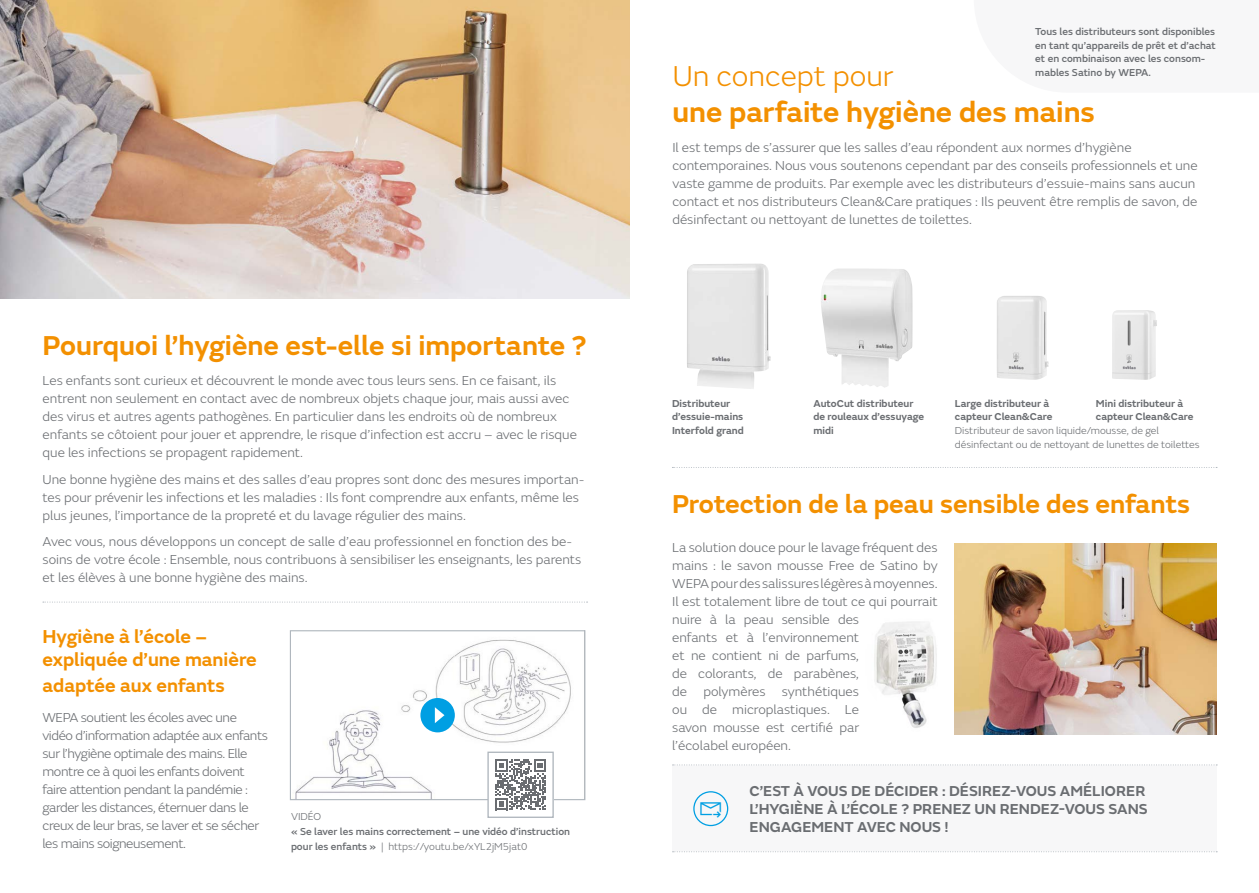
<style>
.page{position:relative;width:1259px;height:893px;background:#fff}
.page>*{position:absolute;margin:0;border:0;box-sizing:border-box;transform-origin:0 0}
.t1{font:600 30px "FS Emeric";color:#f39000}
.t2{font:300 30px "FS Emeric";color:#f39000}
.t3{font:600 28.5px "FS Emeric";color:#f39000}
.t4{font:600 27px "FS Emeric";color:#f39000}
.t5{font:600 19.5px/23.4px "FS Emeric";color:#f39000}
.t6{font:600 15px/18px "FS Emeric";color:#6a6d71}
.t7{font:300 13.5px/18px "FS Emeric";color:#6a6d71}
.t8{font:300 13.5px/18px "FS Emeric";letter-spacing:-.03em;color:#6a6d71}
.t9{font:500 10.5px/13.5px "FS Emeric";color:#6a6d71}
.t10{font:600 10.5px/13.5px "FS Emeric";color:#6a6d71}
.t11{font:300 10.5px/13.5px "FS Emeric";color:#6a6d71}
.s1{font-weight:300}
</style>
<div class="page">
<img style="left:0;top:0;width:629px;height:299px">
<img style="left:295px;top:639px;width:276px;height:159px">
<div style="left:290px;top:630px;width:295px;height:170px;border:1px solid #afb6bd"></div>
<div style="left:420px;top:698px;width:35px;height:34px;background:#009fe3;border-radius:50%"></div>
<svg style="left:435px;top:707px;width:9px;height:16px"></svg>
<div style="left:488px;top:752px;width:65px;height:65px;background:#fff"></div>
<svg style="left:495px;top:759px;width:51px;height:51px"></svg>
<div style="left:487px;top:752px;width:67px;height:66px;border:1px solid #afb6bd"></div>
<div style="left:672px;top:765px;width:544px;height:87px;background:#f7f7f8"></div>
<svg style="left:672px;top:765px;width:545px;height:1px"></svg>
<svg style="left:672px;top:851px;width:545px;height:1px"></svg>
<div style="left:693px;top:791px;width:35px;height:35px;border:1px solid #009fe3;border-radius:50%"></div>
<img style="left:821px;top:268px;width:36px;height:117px">
<img style="left:687px;top:264px;width:58px;height:125px">
<img style="left:1112px;top:310px;width:45px;height:70px">
<img style="left:997px;top:296px;width:51px;height:84px">
<svg style="left:672px;top:467px;width:545px;height:1px"></svg>
<svg style="left:43px;top:602px;width:544px;height:1px"></svg>
<img style="left:955px;top:543px;width:261px;height:192px">
<img style="left:874px;top:622px;width:63px;height:106px">
<h2 class="t3" style="left:43px;top:323px;width:546px">Pourquoi l’hygiène est-elle si importante ?</h2>
<p class="t7" style="left:43px;top:371px;width:536px">Les enfants sont curieux et découvrent le monde avec tous leurs sens. En ce faisant, ils entrent non seulement en contact avec de nombreux objets chaque jour, mais aussi avec des virus et autres agents pathogènes. En particulier dans les endroits où de nombreux enfants se côtoient pour jouer et apprendre, le risque d’infection est accru – avec le risque que les infections se propagent rapidement.</p>
<p class="t7" style="left:43px;top:470px;width:543px">Une bonne hygiène des mains et des salles d’eau propres sont donc des mesures importan&shy;tes pour prévenir les infections et les maladies : Ils font comprendre aux enfants, même les plus jeunes, l’importance de la propreté et du lavage régulier des mains.</p>
<p class="t7" style="left:43px;top:532px;width:540px">Avec vous, nous développons un concept de salle d’eau professionnel en fonction des be&shy;soins de votre école : Ensemble, nous contribuons à sensibiliser les enseignants, les parents et les élèves à une bonne hygiène des mains.</p>
<h3 class="t5" style="left:43px;top:623px;width:216px">Hygiène à l’école – expliquée d’une manière</h3>
<h3 class="t5" style="left:43px;top:672px;width:184px">adaptée aux enfants</h3>
<p class="t8" style="left:43px;top:708px;width:227px">WEPA soutient les écoles avec une vidéo d’information adaptée aux enfants sur l’hygiène optimale des mains. Elle montre ce à quoi les enfants doivent faire attention pendant la pandémie : garder les distances, éternuer dans le creux de leur bras, se laver et se sécher les mains soigneusement.</p>
<p class="t11" style="left:291px;top:809px;width:32px">VIDÉO</p>
<p class="t9" style="left:291px;top:823px;width:281px;line-height:15px">« Se laver les mains correctement – une vidéo d’instruction pour les enfants » <span class="s1">| https://youtu.be/xYL2jM5jat0</span></p>
<p class="t9" style="left:1035px;top:24px;width:182px">Tous les distributeurs sont disponibles en tant qu’appareils de prêt et d’achat et en combinaison avec les consom&shy;mables Satino by WEPA.</p>
<h1 class="t2" style="left:672px;top:55px;width:223px">Un concept pour</h1>
<h1 class="t1" style="left:672px;top:89px;width:424px">une parfaite hygiène des mains</h1>
<p class="t7" style="left:672px;top:138px;width:527px">Il est temps de s’assurer que les salles d’eau répondent aux normes d’hygiène contemporaines. Nous vous soutenons cependant par des conseils professionnels et une vaste gamme de produits. Par exemple avec les distributeurs d’essuie-mains sans aucun contact et nos distributeurs Clean&amp;Care pratiques : Ils peuvent être remplis de savon, de désinfectant ou nettoyant de lunettes de toilettes.</p>
<p class="t10" style="left:672px;top:396px;width:73px">Distributeur d’essuie-mains<br>Interfold grand</p>
<p class="t10" style="left:1096px;top:396px;width:99px">Mini distributeur à capteur Clean&amp;Care</p>
<p class="t10" style="left:955px;top:396px;width:99px">Large distributeur à capteur Clean&amp;Care</p>
<p class="t11" style="left:955px;top:423px;width:246px">Distributeur de savon liquide/mousse, de gel désinfectant ou de nettoyant de lunettes de toilettes</p>
<p class="t10" style="left:813px;top:396px;width:112px">AutoCut distributeur de rouleaux d’essuyage midi</p>
<h3 class="t4" style="left:672px;top:483px;width:519px">Protection de la peau sensible des enfants</h3>
<p class="t7" style="left:672px;top:538px;width:267px">La solution douce pour le lavage fréquent des mains : le savon mousse Free de Satino by<br>WEPA pour des salissures légères à moyennes.<br>Il est totalement libre de tout ce qui pourrait nuire à la peau sensible des<br>enfants et à l’environnement<br>et ne contient ni de parfums,<br>de colorants, de parabènes,<br>de polymères synthétiques<br>ou de microplastiques. Le<br>savon mousse est certifié par<br>l’écolabel européen.</p>
<p class="t6" style="left:749px;top:781px;width:400px">C’EST À VOUS DE DÉCIDER : DÉSIREZ-VOUS AMÉLIORER<br>L’HYGIÈNE À L’ÉCOLE ? PRENEZ UN RENDEZ-VOUS SANS<br>ENGAGEMENT AVEC NOUS !</p>
</div>
